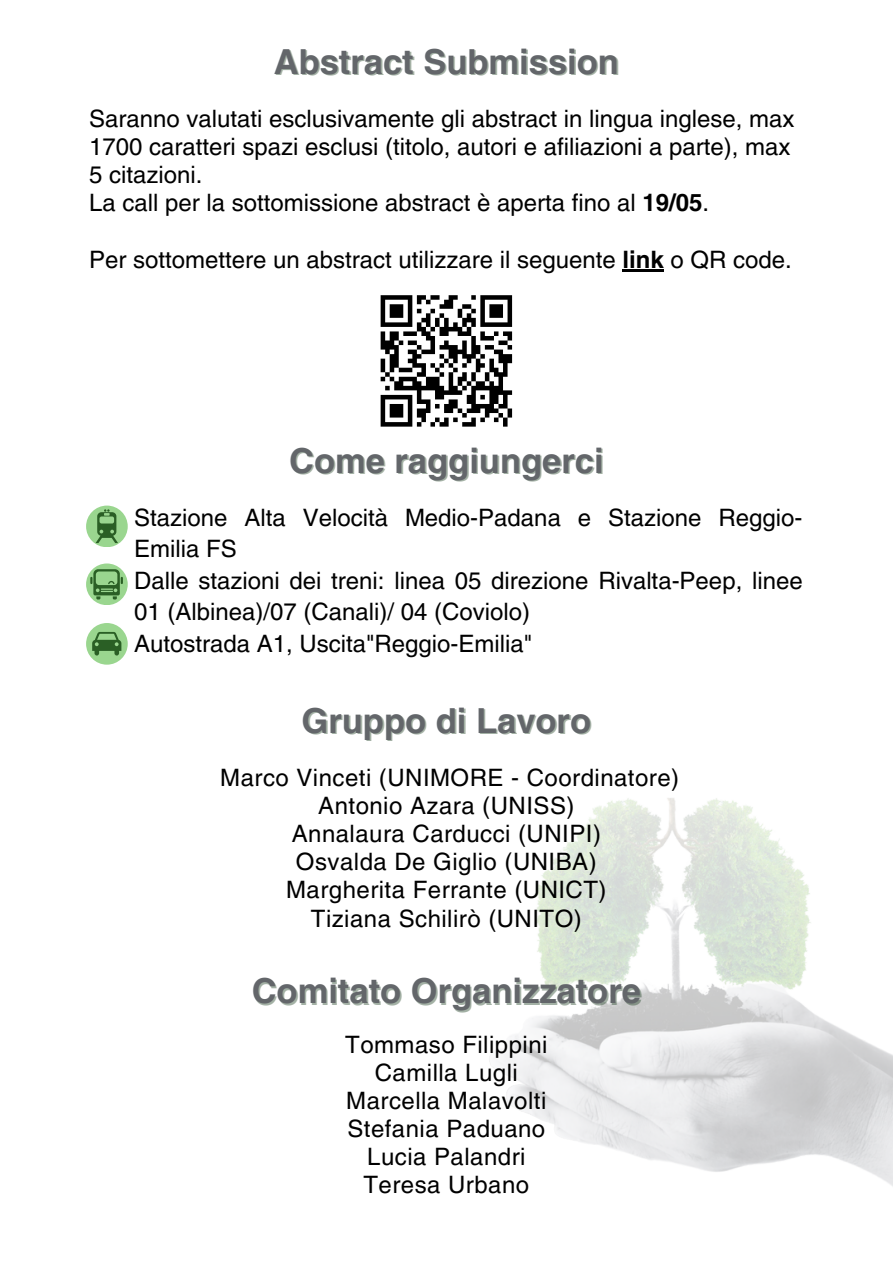
<style>
.page{position:relative;width:893px;height:1264px;background:#fff}
.page>*{position:absolute;margin:0;border:0;box-sizing:border-box;transform-origin:0 0}
.t1{font:700 34.5px "Helvetica LT Pro";color:#63666a}
.t2{font:24px/31.5px "Helvetica LT Pro";color:#000}
.t3{font:24px/28px "Helvetica LT Pro";letter-spacing:.02em;color:#000;text-align:center}
.s1{font-weight:700}
</style>
<div class="page">
<img style="left:489px;top:798px;width:403px;height:388px">
<div style="left:86px;top:505px;width:42px;height:42px;background:#9ad68f;border-radius:50%"></div>
<svg style="left:96px;top:509px;width:22px;height:34px"></svg>
<div style="left:86px;top:623px;width:42px;height:41px;background:#9ad68f;border-radius:50%"></div>
<svg style="left:92px;top:632px;width:29px;height:23px"></svg>
<div style="left:86px;top:563px;width:42px;height:42px;background:#9ad68f;border-radius:50%"></div>
<svg style="left:90px;top:569px;width:33px;height:30px"></svg>
<hr style="left:622px;top:270px;width:41px;height:2px;background:#000">
<svg style="left:380px;top:295px;width:133px;height:132px"></svg>
<h1 class="t1" style="left:274px;top:49px;width:347px">Abstract Submission</h1>
<p class="t2" style="left:89px;top:107px;width:706px;line-height:28px">Saranno valutati esclusivamente gli abstract in lingua inglese, max 1700 caratteri spazi esclusi (titolo, autori e afiliazioni a parte), max 5 citazioni.<br>La call per la sottomissione abstract è aperta fino al <span class="s1">19/05</span>.</p>
<p class="t2" style="left:89px;top:245px;width:704px">Per sottomettere un abstract utilizzare il seguente <span class="s1">link</span> o QR code.</p>
<h1 class="t1" style="left:289px;top:448px;width:316px">Come raggiungerci</h1>
<p class="t2" style="left:134px;top:504px;width:670px">Stazione Alta Velocità Medio-Padana e Stazione Reggio-Emilia FS<br>Dalle stazioni dei treni: linea 05 direzione Rivalta-Peep, linee 01 (Albinea)/07 (Canali)/ 04 (Coviolo)<br>Autostrada A1, Uscita"Reggio-Emilia"</p>
<h1 class="t1" style="left:301px;top:708px;width:291px">Gruppo di Lavoro</h1>
<p class="t3" style="left:220px;top:765px;width:460px">Marco Vinceti (UNIMORE - Coordinatore)<br>Antonio Azara (UNISS)<br>Annalaura Carducci (UNIPI)<br>Osvalda De Giglio (UNIBA)<br>Margherita Ferrante (UNICT)<br>Tiziana Schilirò (UNITO)</p>
<h1 class="t1" style="left:252px;top:978px;width:391px">Comitato Organizzatore</h1>
<p class="t3" style="left:345px;top:1032px;width:204px">Tommaso Filippini<br>Camilla Lugli<br>Marcella Malavolti<br>Stefania Paduano<br>Lucia Palandri<br>Teresa Urbano</p>
</div>
